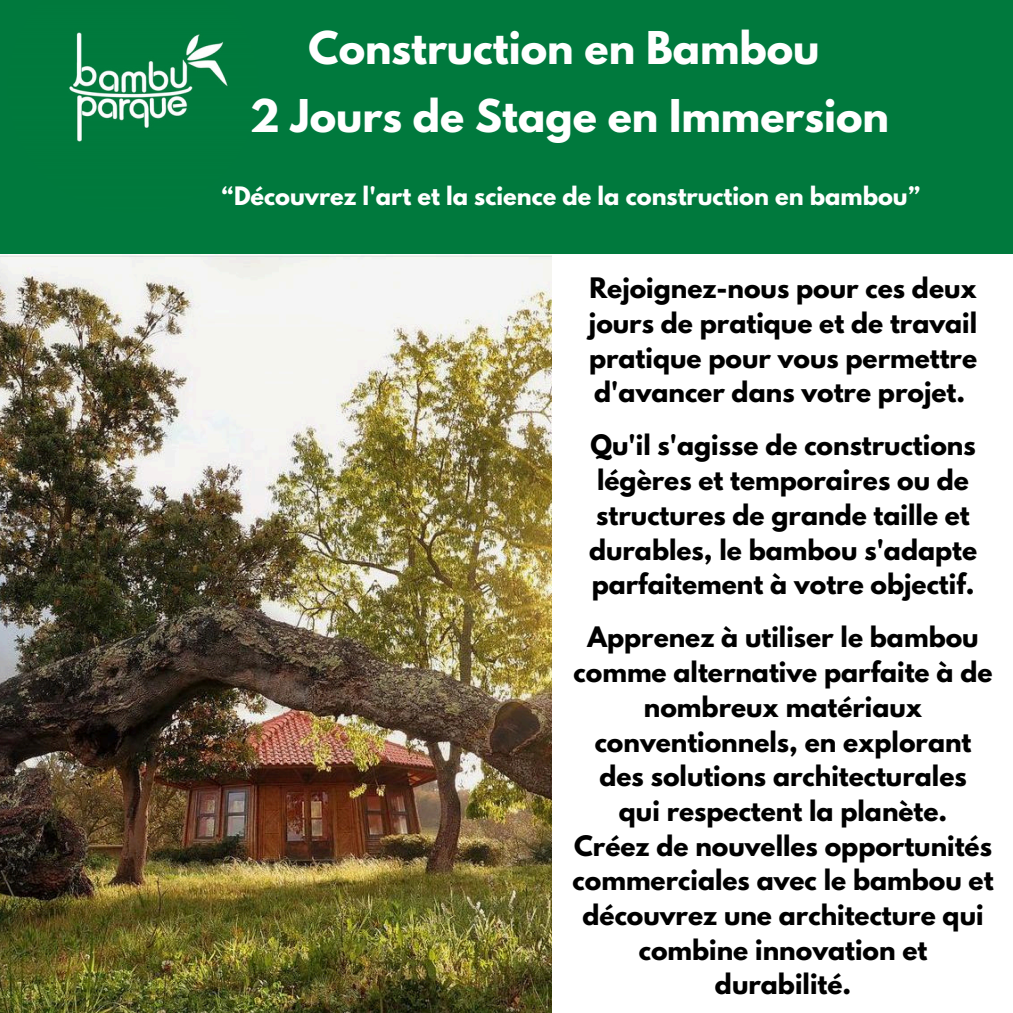
<style>
.page{position:relative;width:1013px;height:1013px;background:#fff}
.page>*{position:absolute;margin:0;border:0;box-sizing:border-box;transform-origin:0 0}
.t1{font:700 40px/67.5px "League Spartan";color:#fff;text-align:center}
.t2{font:700 25px/34.8px "League Spartan";color:#000;text-align:center}
.t3{font:700 22.5px "League Spartan";color:#fff}
</style>
<div class="page">
<img style="left:0;top:255px;width:551px;height:757px">
<div style="left:0;top:0;width:1012px;height:254px;background:#00793d"></div>
<img style="left:69px;top:32px;width:159px;height:110px">
<h1 class="t1" style="left:250px;top:19px;width:640px">Construction en Bambou<br>2 Jours de Stage en Immersion</h1>
<p class="t3" style="left:222px;top:184px;width:699px">“Découvrez l'art et la science de la construction en bambou”</p>
<p class="t2" style="left:589px;top:274px;width:390px;text-align:justify">Rejoignez-nous pour ces deux jours de pratique et de travail pratique pour vous permettre d'avancer dans votre projet.</p>
<p class="t2" style="left:589px;top:431px;width:390px">Qu'il s'agisse de constructions légères et temporaires ou de structures de grande taille et durables, le bambou s'adapte</p>
<p class="t2" style="left:591px;top:570px;width:384px">parfaitement à votre objectif.</p>
<p class="t2" style="left:573px;top:623px;width:420px">Apprenez à utiliser le bambou comme alternative parfaite à de nombreux matériaux conventionnels, en explorant des solutions architecturales</p>
<p class="t2" style="left:619px;top:796px;width:330px">qui respectent la planète.</p>
<p class="t2" style="left:572px;top:831px;width:422px;text-align:left">Créez de nouvelles opportunités commerciales avec le bambou et</p>
<p class="t2" style="left:582px;top:900px;width:402px">découvrez une architecture qui</p>
<p class="t2" style="left:638px;top:935px;width:290px">combine innovation et durabilité.</p>
</div>
